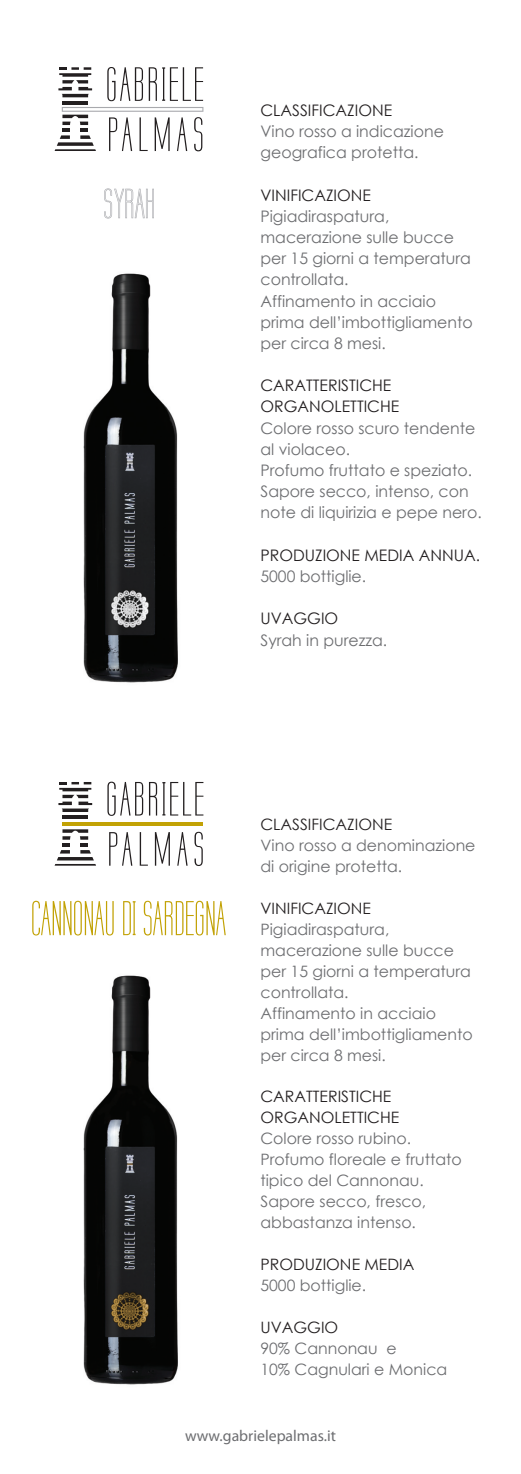
<style>
.page{position:relative;width:521px;height:1474px;background:#fff}
.page>*{position:absolute;margin:0;border:0;box-sizing:border-box;transform-origin:0 0}
.t1{font:15.92px/21.2px "Century Gothic";color:#6c6d70}
.t2{font:15.92px/21.2px "Century Gothic";color:#231f20}
.t3{font:15.75px/21px "Century Gothic";color:#6c6d70}
.t4{font:15.75px/21px "Century Gothic";color:#231f20}
.t5{font:15.75px "Myriad Pro";color:#6c6d70}
</style>
<div class="page">
<svg style="left:107px;top:67px;width:36px;height:34px"></svg>
<svg style="left:149px;top:67px;width:54px;height:34px"></svg>
<svg style="left:109px;top:117px;width:23px;height:34px"></svg>
<svg style="left:140px;top:117px;width:8px;height:34px"></svg>
<svg style="left:155px;top:117px;width:15px;height:34px"></svg>
<svg style="left:177px;top:117px;width:10px;height:34px"></svg>
<svg style="left:194px;top:117px;width:8px;height:34px"></svg>
<hr style="left:62px;top:101px;width:26px;height:3px;background:#231f20">
<svg style="left:55px;top:115px;width:41px;height:36px"></svg>
<svg style="left:58px;top:67px;width:34px;height:30px"></svg>
<svg style="left:62px;top:107px;width:141px;height:5px"></svg>
<svg style="left:104px;top:188px;width:50px;height:30px"></svg>
<img style="left:83px;top:273px;width:95px;height:410px">
<img style="left:83px;top:975px;width:95px;height:410px">
<svg style="left:107px;top:781px;width:36px;height:35px"></svg>
<svg style="left:149px;top:782px;width:54px;height:33px"></svg>
<svg style="left:109px;top:832px;width:23px;height:33px"></svg>
<svg style="left:140px;top:832px;width:8px;height:33px"></svg>
<svg style="left:155px;top:832px;width:15px;height:33px"></svg>
<svg style="left:177px;top:832px;width:11px;height:33px"></svg>
<svg style="left:194px;top:831px;width:9px;height:35px"></svg>
<hr style="left:62px;top:815px;width:26px;height:4px;background:#231f20">
<svg style="left:55px;top:829px;width:41px;height:36px"></svg>
<svg style="left:58px;top:782px;width:34px;height:30px"></svg>
<hr style="left:62px;top:822px;width:141px;height:4px;background:#c2a205">
<svg style="left:32px;top:900px;width:82px;height:35px"></svg>
<svg style="left:123px;top:901px;width:13px;height:34px"></svg>
<svg style="left:144px;top:900px;width:82px;height:35px"></svg>
<p class="t2" style="left:260px;top:99px;width:133px">CLASSIFICAZIONE</p>
<p class="t1" style="left:260px;top:120px;width:185px">Vino rosso a indicazione geografica protetta.</p>
<p class="t2" style="left:260px;top:184px;width:112px">VINIFICAZIONE</p>
<p class="t1" style="left:260px;top:205px;width:214px">Pigiadiraspatura, macerazione sulle bucce per 15 giorni a temperatura controllata.<br>Affinamento in acciaio prima dell’imbottigliamento per circa 8 mesi.</p>
<p class="t2" style="left:260px;top:375px;width:140px">CARATTERISTICHE<br>ORGANOLETTICHE</p>
<p class="t1" style="left:260px;top:417px;width:223px">Colore rosso scuro tendente al violaceo.<br>Profumo fruttato e speziato.<br>Sapore secco, intenso, con note di liquirizia e pepe nero.</p>
<p class="t2" style="left:260px;top:544px;width:221px">PRODUZIONE MEDIA ANNUA.</p>
<p class="t1" style="left:260px;top:565px;width:107px">5000 bottiglie.</p>
<p class="t2" style="left:260px;top:607px;width:79px">UVAGGIO</p>
<p class="t1" style="left:260px;top:629px;width:128px">Syrah in purezza.</p>
<p class="t4" style="left:260px;top:814px;width:133px">CLASSIFICAZIONE</p>
<p class="t3" style="left:260px;top:835px;width:217px">Vino rosso a denominazione di origine protetta.</p>
<p class="t4" style="left:260px;top:897px;width:112px">VINIFICAZIONE</p>
<p class="t3" style="left:260px;top:918px;width:214px">Pigiadiraspatura, macerazione sulle bucce per 15 giorni a temperatura controllata.<br>Affinamento in acciaio prima dell’imbottigliamento per circa 8 mesi.</p>
<p class="t4" style="left:260px;top:1086px;width:140px">CARATTERISTICHE<br>ORGANOLETTICHE</p>
<p class="t3" style="left:260px;top:1127px;width:203px">Colore rosso rubino.<br>Profumo floreale e fruttato tipico del Cannonau.<br>Sapore secco, fresco, abbastanza intenso.</p>
<p class="t4" style="left:260px;top:1253px;width:155px">PRODUZIONE MEDIA</p>
<p class="t3" style="left:260px;top:1274px;width:107px">5000 bottiglie.</p>
<p class="t4" style="left:260px;top:1316px;width:79px">UVAGGIO</p>
<p class="t3" style="left:260px;top:1337px;width:188px">90% Cannonau e<br>10% Cagnulari e Monica</p>
<p class="t5" style="left:185px;top:1425px;width:152px">www.gabrielepalmas.it</p>
</div>
